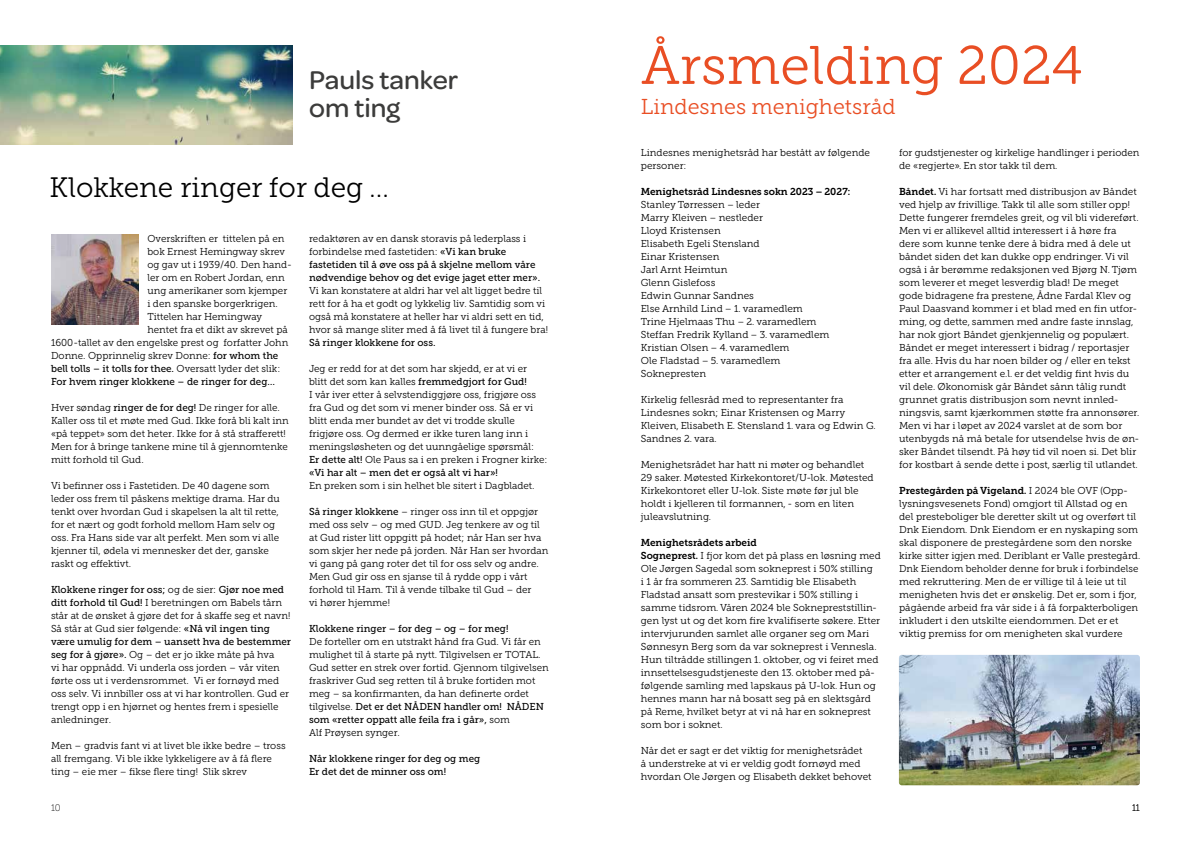
<style>
.page{position:relative;width:1191px;height:842px;background:#fff}
.page>*{position:absolute;margin:0;border:0;box-sizing:border-box;transform-origin:0 0}
.t1{font:54px "Museo Slab Rounded 300";color:#e94e24}
.t2{font:28px "Museo Slab Rounded 300";color:#000}
.t3{font:500 27.4px/28px "Omnes";color:#3c3c3b}
.t4{font:21.5px "Museo Slab Rounded 300";color:#e94e24}
.t5{font:10px/13px "Museo Slab Rounded 300";color:#000}
.t6{font:10px/13px "Museo Slab 300";color:#000}
.t7{font:10px/13px "Museo Slab 500";color:#000}
.t8{font:10px "Museo Slab Rounded 700";color:#000}
.t9{font:9.5px "Museo Slab Rounded 100";color:#000}
.s1{font-family:"Museo Slab 500"}
.s2{font-family:"Museo Slab 300"}
.s3{font-family:"Museo Slab Rounded 700"}
.s4{font-family:"Museo Slab Rounded 300"}
</style>
<div class="page">
<img style="left:51px;top:235px;width:88px;height:89px">
<img style="left:0;top:45px;width:292px;height:100px">
<img style="left:899px;top:655px;width:241px;height:130px">
<h3 class="t3" style="left:309px;top:64px;width:151px">Pauls tanker om ting</h3>
<h2 class="t2" style="left:50px;top:173px;width:340px">Klokkene ringer for deg …</h2>
<p class="t6" style="left:147px;top:232px;width:138px">Overskriften er tittelen på en</p>
<p class="t6" style="left:147px;top:245px;width:139px">bok Ernest Hemingway skrev</p>
<p class="t6" style="left:147px;top:258px;width:146px">og gav ut i 1939/40. Den hand-</p>
<p class="t6" style="left:147px;top:271px;width:139px">ler om en Robert Jordan, enn</p>
<p class="t6" style="left:147px;top:284px;width:141px">ung amerikaner som kjemper</p>
<p class="t6" style="left:147px;top:297px;width:132px">i den spanske borgerkrigen.</p>
<p class="t6" style="left:147px;top:310px;width:116px">Tittelen har Hemingway</p>
<p class="t6" style="left:147px;top:323px;width:142px">hentet fra et dikt av skrevet på</p>
<p class="t6" style="left:51px;top:336px;width:239px">1600-tallet av den engelske prest og forfatter John</p>
<p class="t6" style="left:51px;top:349px;width:229px">Donne. Opprinnelig skrev Donne: <span class="s1">for whom the</span></p>
<p class="t7" style="left:51px;top:362px;width:231px">bell tolls – it tolls for thee. <span class="s2">Oversatt lyder det slik:<br></span>For hvem ringer klokkene – de ringer for deg…</p>
<p class="t6" style="left:51px;top:401px;width:239px">Hver søndag <span class="s1">ringer de for deg!</span> De ringer for alle.<br>Kaller oss til et møte med Gud. Ikke forå bli kalt inn «på teppet» som det heter. Ikke for å stå strafferett!<br>Men for å bringe tankene mine til å gjennomtenke mitt forhold til Gud.</p>
<p class="t6" style="left:51px;top:479px;width:230px">Vi befinner oss i Fastetiden. De 40 dagene som leder oss frem til påskens mektige drama. Har du tenkt over hvordan Gud i skapelsen la alt til rette, for et nært og godt forhold mellom Ham selv og oss. Fra Hans side var alt perfekt. Men som vi alle kjenner til, ødela vi mennesker det der, ganske raskt og effektivt.</p>
<p class="t7" style="left:51px;top:583px;width:234px">Klokkene ringer for oss; <span class="s2">og de sier:</span> Gjør noe med</p>
<p class="t6" style="left:51px;top:596px;width:241px"><span class="s1">ditt forhold til Gud!</span> I beretningen om Babels tårn står at de ønsket å gjøre det for å skaffe seg et navn!<br>Så står at Gud sier følgende: <span class="s1">«Nå vil ingen ting</span></p>
<p class="t7" style="left:51px;top:635px;width:241px">være umulig for dem – uansett hva de bestemmer</p>
<p class="t6" style="left:51px;top:648px;width:239px"><span class="s1">seg for å gjøre».</span> Og – det er jo ikke måte på hva<br>vi har oppnådd. Vi underla oss jorden – vår viten førte oss ut i verdensrommet. Vi er fornøyd med oss selv. Vi innbiller oss at vi har kontrollen. Gud er trengt opp i en hjørnet og hentes frem i spesielle anledninger.</p>
<p class="t6" style="left:51px;top:739px;width:236px">Men – gradvis fant vi at livet ble ikke bedre – tross all fremgang. Vi ble ikke lykkeligere av å få flere ting – eie mer – fikse flere ting! Slik skrev</p>
<p class="t6" style="left:309px;top:232px;width:218px">redaktøren av en dansk storavis på lederplass i forbindelse med fastetiden: <span class="s1">«Vi kan bruke</span></p>
<p class="t7" style="left:309px;top:258px;width:233px">fastetiden til å øve oss på å skjelne mellom våre nødvendige behov og det evige jaget etter mer».</p>
<p class="t6" style="left:309px;top:284px;width:240px">Vi kan konstatere at aldri har vel alt ligget bedre til rett for å ha et godt og lykkelig liv. Samtidig som vi også må konstatere at heller har vi aldri sett en tid, hvor så mange sliter med å få livet til å fungere bra!</p>
<p class="t7" style="left:309px;top:336px;width:128px">Så ringer klokkene for oss.</p>
<p class="t6" style="left:309px;top:362px;width:240px">Jeg er redd for at det som har skjedd, er at vi er blitt det som kan kalles <span class="s1">fremmedgjort for Gud!<br></span>I vår iver etter å selvstendiggjøre oss, frigjøre oss fra Gud og det som vi mener binder oss. Så er vi blitt enda mer bundet av det vi trodde skulle frigjøre oss. Og dermed er ikke turen lang inn i meningsløsheten og det uunngåelige spørsmål:<br><span class="s1">Er dette alt!</span> Ole Paus sa i en preken i Frogner kirke:</p>
<p class="t7" style="left:309px;top:466px;width:190px">«Vi har alt – men det er også alt vi har»!</p>
<p class="t6" style="left:309px;top:479px;width:227px">En preken som i sin helhet ble sitert i Dagbladet.</p>
<p class="t6" style="left:309px;top:505px;width:241px"><span class="s1">Så ringer klokkene</span> – ringer oss inn til et oppgjør med oss selv – og med GUD. Jeg tenkere av og til at Gud rister litt oppgitt på hodet; når Han ser hva som skjer her nede på jorden. Når Han ser hvordan vi gang på gang roter det til for oss selv og andre.<br>Men Gud gir oss en sjanse til å rydde opp i vårt forhold til Ham. Til å vende tilbake til Gud – der<br>vi hører hjemme!</p>
<p class="t7" style="left:309px;top:622px;width:201px">Klokkene ringer – for deg – og – for meg!</p>
<p class="t6" style="left:309px;top:635px;width:241px">De forteller om en utstrakt hånd fra Gud. Vi får en mulighet til å starte på nytt. Tilgivelsen er TOTAL.<br>Gud setter en strek over fortid. Gjennom tilgivelsen fraskriver Gud seg retten til å bruke fortiden mot meg – sa konfirmanten, da han definerte ordet</p>
<p class="t7" style="left:309px;top:700px;width:236px"><span class="s2">tilgivelse.</span> Det er det NÅDEN handler om! NÅDEN som «retter oppatt alle feila fra i går», <span class="s2">som</span></p>
<p class="t6" style="left:309px;top:726px;width:92px">Alf Prøysen synger.</p>
<p class="t7" style="left:309px;top:752px;width:173px">Når klokkene ringer for deg og meg<br>Er det det de minner oss om!</p>
<h1 class="t1" style="left:641px;top:36px;width:444px">Årsmelding 2024</h1>
<h3 class="t4" style="left:641px;top:95px;width:256px">Lindesnes menighetsråd</h3>
<p class="t5" style="left:641px;top:146px;width:231px">Lindesnes menighetsråd har bestått av følgende personer:</p>
<p class="t8" style="left:641px;top:186px;width:211px">Menighetsråd Lindesnes sokn 2023 – 2027:</p>
<p class="t5" style="left:641px;top:198px;width:190px">Stanley Tørressen – leder<br>Marry Kleiven – nestleder<br>Lloyd Kristensen<br>Elisabeth Egeli Stensland<br>Einar Kristensen<br>Jarl Arnt Heimtun<br>Glenn Gislefoss<br>Edwin Gunnar Sandnes<br>Else Arnhild Lind – 1. varamedlem<br>Trine Hjelmaas Thu – 2. varamedlem<br>Steffan Fredrik Kylland – 3. varamedlem<br>Kristian Olsen – 4. varamedlem<br>Ole Fladstad – 5. varamedlem<br>Soknepresten</p>
<p class="t5" style="left:641px;top:393px;width:236px">Kirkelig fellesråd med to representanter fra Lindesnes sokn; Einar Kristensen og Marry Kleiven, Elisabeth E. Stensland 1. vara og Edwin G.<br>Sandnes 2. vara.</p>
<p class="t5" style="left:641px;top:458px;width:234px">Menighetsrådet har hatt ni møter og behandlet 29 saker. Møtested Kirkekontoret/U-lok. Møtested Kirkekontoret eller U-lok. Siste møte før jul ble holdt i kjelleren til formannen, - som en liten juleavslutning.</p>
<p class="t8" style="left:641px;top:537px;width:117px">Menighetsrådets arbeid</p>
<p class="t5" style="left:641px;top:549px;width:241px"><span class="s3">Sogneprest.</span> I fjor kom det på plass en løsning med Ole Jørgen Sagedal som sokneprest i 50% stilling<br>i 1 år fra sommeren 23. Samtidig ble Elisabeth Fladstad ansatt som prestevikar i 50% stilling i samme tidsrom. Våren 2024 ble Soknepreststillin&shy;gen lyst ut og det kom fire kvalifiserte søkere. Etter intervjurunden samlet alle organer seg om Mari Sønnesyn Berg som da var sokneprest i Vennesla.<br>Hun tiltrådde stillingen 1. oktober, og vi feiret med innsettelsesgudstjeneste den 13. oktober med på&shy;følgende samling med lapskaus på U-lok. Hun og hennes mann har nå bosatt seg på en slektsgård på Reme, hvilket betyr at vi nå har en sokneprest som bor i soknet.</p>
<p class="t5" style="left:641px;top:744px;width:232px">Når det er sagt er det viktig for menighetsrådet<br>å understreke at vi er veldig godt fornøyd med hvordan Ole Jørgen og Elisabeth dekket behovet</p>
<p class="t5" style="left:899px;top:146px;width:242px">for gudstjenester og kirkelige handlinger i perioden de «regjerte». En stor takk til dem.</p>
<p class="t5" style="left:899px;top:185px;width:242px"><span class="s3">Båndet.</span> Vi har fortsatt med distribusjon av Båndet ved hjelp av frivillige. Takk til alle som stiller opp!<br>Dette fungerer fremdeles greit, og vil bli videreført.<br>Men vi er allikevel alltid interessert i å høre fra dere som kunne tenke dere å bidra med å dele ut båndet siden det kan dukke opp endringer. Vi vil også i år berømme redaksjonen ved Bjørg N. Tjøm som leverer et meget lesverdig blad! De meget gode bidragene fra prestene, Ådne Fardal Klev og Paul Daasvand kommer i et blad med en fin utfor&shy;ming, og dette, sammen med andre faste innslag, har nok gjort Båndet gjenkjennelig og populært.<br>Båndet er meget interessert i bidrag / reportasjer fra alle. Hvis du har noen bilder og / eller en tekst etter et arrangement e.l. er det veldig fint hvis du vil dele. Økonomisk går Båndet sånn tålig rundt grunnet gratis distribusjon som nevnt innled&shy;ningsvis, samt kjærkommen støtte fra annonsører.<br>Men vi har i løpet av 2024 varslet at de som bor utenbygds nå må betale for utsendelse hvis de øn&shy;sker Båndet tilsendt. På høy tid vil noen si. Det blir for kostbart å sende dette i post, særlig til utlandet.</p>
<p class="t8" style="left:899px;top:485px;width:230px">Prestegården på Vigeland. <span class="s4">I 2024 ble OVF (Opp-</span></p>
<p class="t5" style="left:899px;top:497px;width:243px">lysningsvesenets Fond) omgjort til Allstad og en del presteboliger ble deretter skilt ut og overført til Dnk Eiendom. Dnk Eiendom er en nyskaping som skal disponere de prestegårdene som den norske kirke sitter igjen med. Deriblant er Valle prestegård.<br>Dnk Eiendom beholder denne for bruk i forbindelse med rekruttering. Men de er villige til å leie ut til menigheten hvis det er ønskelig. Det er, som i fjor, pågående arbeid fra vår side i å få forpakterboligen inkludert i den utskilte eiendommen. Det er et viktig premiss for om menigheten skal vurdere</p>
<p class="t9" style="left:51px;top:803px;width:11px">10</p>
<p class="t9" style="left:1132px;top:803px;width:9px">11</p>
</div>
